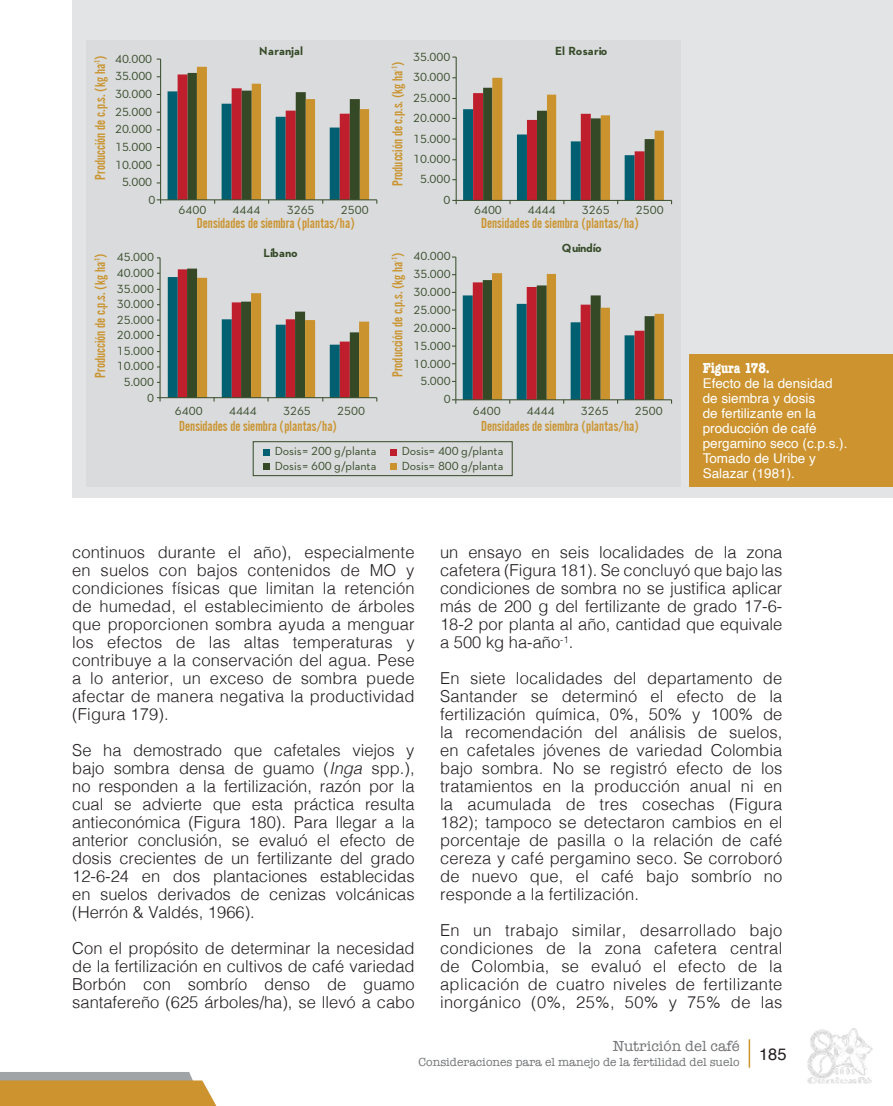
<style>
.page{position:relative;width:893px;height:1106px;background:#fff}
.page>*{position:absolute;margin:0;border:0;box-sizing:border-box;transform-origin:0 0}
.TEXTOS_GENERALES{font:300 16.5px/18px "Helvetica";letter-spacing:.005em;color:#231f20;text-align:justify}
.t1{font:15px "Alternate Got No 2";color:#ca932e}
.t2{font:15px "American Typewriter";color:#717375}
.t3{font:700 condensed 15px "American Typewriter";color:#fff}
.t4{font:13.5px/15px "Helvetica";color:#fff}
.t5{font:12px/14.4px "Neutraface 2 Text";color:#354927}
.t6{font:12px "American Typewriter";color:#717375}
.t7{font:700 12px "Neutraface 2 Text";letter-spacing:.005em;color:#354927}
.t8{font:700 12px "Neutraface 2 Text";letter-spacing:-.035em;color:#354927}
.s1{color:#cc932e}
.s2{font-style:italic}
</style>
<div class="page">
<img style="left:808px;top:1028px;width:64px;height:56px">
<svg style="left:0;top:1072px;width:217px;height:34px;background:#c59c54"></svg>
<svg style="left:749px;top:1039px;width:1px;height:28px"></svg>
<div style="left:72px;top:0;width:821px;height:497px;background:#e3e4e5"></div>
<div style="left:86px;top:40px;width:594px;height:446px;background:#d9dbdc"></div>
<hr style="left:160px;top:59px;width:1px;height:141px;background:#354927">
<hr style="left:161px;top:199px;width:216px;height:1px;background:#354927">
<svg style="left:168px;top:67px;width:201px;height:137px"></svg>
<hr style="left:160px;top:258px;width:1px;height:140px;background:#354927">
<hr style="left:160px;top:397px;width:217px;height:1px;background:#354927">
<svg style="left:168px;top:268px;width:201px;height:133px"></svg>
<svg style="left:157px;top:397px;width:4px;height:4px"></svg>
<hr style="left:456px;top:57px;width:1px;height:143px;background:#354927">
<hr style="left:456px;top:200px;width:216px;height:1px;background:#354927">
<svg style="left:463px;top:78px;width:201px;height:126px"></svg>
<hr style="left:455px;top:257px;width:1px;height:143px;background:#354927">
<hr style="left:456px;top:399px;width:216px;height:1px;background:#354927">
<svg style="left:463px;top:273px;width:201px;height:130px"></svg>
<svg style="left:263px;top:449px;width:6px;height:6px"></svg>
<svg style="left:263px;top:463px;width:6px;height:6px"></svg>
<svg style="left:390px;top:449px;width:6px;height:6px"></svg>
<svg style="left:390px;top:463px;width:6px;height:6px"></svg>
<div style="left:253px;top:441px;width:260px;height:35px;border:1px solid #354927"></div>
<div style="left:690px;top:354px;width:203px;height:132px;background:#cc932e"></div>
<p class="t5" style="left:115px;top:51px;width:39px">40.000</p>
<p class="t1" style="left:92px;top:180px;width:126px;rotate:-90deg">Producción de c.p.s. (kg ha<sup>-1</sup>)</p>
<p class="t5" style="left:115px;top:69px;width:39px">35.000</p>
<p class="t5" style="left:115px;top:87px;width:39px">30.000</p>
<p class="t5" style="left:115px;top:104px;width:39px">25.000</p>
<p class="t5" style="left:115px;top:122px;width:39px">20.000</p>
<p class="t5" style="left:115px;top:139px;width:39px">15.000</p>
<p class="t5" style="left:115px;top:157px;width:39px">10.000</p>
<p class="t5" style="left:122px;top:175px;width:32px">5.000</p>
<p class="t7" style="left:259px;top:43px;width:45px">Naranjal</p>
<p class="t1" style="left:390px;top:186px;width:126px;rotate:-90deg">Producción de c.p.s. (kg ha<sup>-1</sup>)</p>
<p class="t5" style="left:413px;top:49px;width:39px">35.000</p>
<p class="t5" style="left:413px;top:70px;width:39px">30.000</p>
<p class="t5" style="left:413px;top:90px;width:39px">25.000</p>
<p class="t5" style="left:413px;top:111px;width:39px">20.000</p>
<p class="t5" style="left:413px;top:131px;width:39px">15.000</p>
<p class="t5" style="left:413px;top:152px;width:39px">10.000</p>
<p class="t5" style="left:420px;top:172px;width:32px">5.000</p>
<p class="t7" style="left:555px;top:43px;width:54px">El Rosario</p>
<p class="t5" style="left:149px;top:192px;width:8px">0</p>
<p class="t5" style="left:179px;top:202px;width:29px">6400</p>
<p class="t5" style="left:233px;top:202px;width:29px">4444</p>
<p class="t5" style="left:287px;top:202px;width:29px">3265</p>
<p class="t5" style="left:341px;top:202px;width:29px">2500</p>
<p class="t5" style="left:444px;top:192px;width:8px">0</p>
<p class="t5" style="left:474px;top:202px;width:29px">6400</p>
<p class="t5" style="left:528px;top:202px;width:29px">4444</p>
<p class="t5" style="left:582px;top:202px;width:29px">3265</p>
<p class="t5" style="left:636px;top:202px;width:29px">2500</p>
<p class="t1" style="left:197px;top:215px;width:159px">Densidades de siembra (<span class="s1">plantas/ha</span>)</p>
<p class="t1" style="left:481px;top:215px;width:159px">Densidades de siembra (<span class="s1">plantas/ha</span>)</p>
<p class="t1" style="left:92px;top:378px;width:126px;rotate:-90deg">Producción de c.p.s. (kg ha<sup>-1</sup>)</p>
<p class="t5" style="left:117px;top:250px;width:39px">45.000</p>
<p class="t5" style="left:117px;top:265px;width:39px">40.000</p>
<p class="t5" style="left:117px;top:281px;width:39px">35.000</p>
<p class="t5" style="left:117px;top:297px;width:39px">30.000</p>
<p class="t5" style="left:117px;top:312px;width:39px">25.000</p>
<p class="t5" style="left:117px;top:328px;width:39px">20.000</p>
<p class="t5" style="left:117px;top:343px;width:39px">15.000</p>
<p class="t5" style="left:117px;top:359px;width:39px">10.000</p>
<p class="t5" style="left:124px;top:374px;width:32px">5.000</p>
<p class="t5" style="left:147px;top:390px;width:8px">0</p>
<p class="t7" style="left:264px;top:245px;width:36px">Líbano</p>
<p class="t5" style="left:175px;top:403px;width:29px">6400</p>
<p class="t5" style="left:229px;top:403px;width:29px">4444</p>
<p class="t5" style="left:283px;top:403px;width:29px">3265</p>
<p class="t5" style="left:337px;top:403px;width:29px">2500</p>
<p class="t1" style="left:179px;top:418px;width:159px">Densidades de siembra (<span class="s1">plantas/ha</span>)</p>
<p class="t1" style="left:390px;top:377px;width:126px;rotate:-90deg">Producción de c.p.s. (kg ha<sup>-1</sup>)</p>
<p class="t5" style="left:414px;top:249px;width:39px">40.000</p>
<p class="t5" style="left:414px;top:267px;width:39px">35.000</p>
<p class="t5" style="left:414px;top:285px;width:39px">30.000</p>
<p class="t5" style="left:414px;top:302px;width:39px">25.000</p>
<p class="t5" style="left:414px;top:320px;width:39px">20.000</p>
<p class="t5" style="left:414px;top:338px;width:39px">15.000</p>
<p class="t5" style="left:414px;top:356px;width:39px">10.000</p>
<p class="t5" style="left:421px;top:374px;width:32px">5.000</p>
<p class="t5" style="left:444px;top:392px;width:8px">0</p>
<p class="t8" style="left:562px;top:240px;width:41px">Quindío</p>
<p class="t5" style="left:473px;top:403px;width:29px">6400</p>
<p class="t5" style="left:527px;top:403px;width:29px">4444</p>
<p class="t5" style="left:581px;top:403px;width:29px">3265</p>
<p class="t5" style="left:635px;top:403px;width:29px">2500</p>
<p class="t1" style="left:481px;top:418px;width:159px">Densidades de siembra (<span class="s1">plantas/ha</span>)</p>
<p class="t5" style="left:275px;top:443px;width:103px">Dosis= 200 g/planta<br>Dosis= 600 g/planta</p>
<p class="t5" style="left:402px;top:443px;width:103px">Dosis= 400 g/planta<br>Dosis= 800 g/planta</p>
<p class="t3" style="left:703px;top:356px;width:69px">Figura 178.</p>
<p class="t4" style="left:703px;top:376px;width:146px">Efecto de la densidad de siembra y dosis<br>de fertilizante en la producción de café pergamino seco (c.p.s.).<br>Tomado de Uribe y<br>Salazar (1981).</p>
<p class="TEXTOS_GENERALES" style="left:72px;top:542px;width:344px">continuos durante el año), especialmente en suelos con bajos contenidos de MO y condiciones físicas que limitan la retención de humedad, el establecimiento de árboles que proporcionen sombra ayuda a menguar los efectos de las altas temperaturas y contribuye a la conservación del agua. Pese a lo anterior, un exceso de sombra puede afectar de manera negativa la productividad (Figura 179).</p>
<p class="TEXTOS_GENERALES" style="left:72px;top:740px;width:344px">Se ha demostrado que cafetales viejos y bajo sombra densa de guamo (<span class="s2">Inga</span> spp.), no responden a la fertilización, razón por la cual se advierte que esta práctica resulta antieconómica (Figura 180). Para llegar a la anterior conclusión, se evaluó el efecto de dosis crecientes de un fertilizante del grado 12-6-24 en dos plantaciones establecidas en suelos derivados de cenizas volcánicas (Herrón &amp; Valdés, 1966).</p>
<p class="TEXTOS_GENERALES" style="left:72px;top:938px;width:344px">Con el propósito de determinar la necesidad de la fertilización en cultivos de café variedad Borbón con sombrío denso de guamo santafereño (625 árboles/ha), se llevó a cabo</p>
<p class="TEXTOS_GENERALES" style="left:440px;top:542px;width:344px">un ensayo en seis localidades de la zona cafetera (Figura 181). Se concluyó que bajo las condiciones de sombra no se justifica aplicar más de 200 g del fertilizante de grado 17-6- 18-2 por planta al año, cantidad que equivale a 500 kg ha-año<sup>-1</sup>.</p>
<p class="TEXTOS_GENERALES" style="left:440px;top:668px;width:344px">En siete localidades del departamento de Santander se determinó el efecto de la fertilización química, 0%, 50% y 100% de la recomendación del análisis de suelos, en cafetales jóvenes de variedad Colombia bajo sombra. No se registró efecto de los tratamientos en la producción anual ni en la acumulada de tres cosechas (Figura 182); tampoco se detectaron cambios en el porcentaje de pasilla o la relación de café cereza y café pergamino seco. Se corroboró de nuevo que, el café bajo sombrío no responde a la fertilización.</p>
<p class="TEXTOS_GENERALES" style="left:440px;top:920px;width:344px">En un trabajo similar, desarrollado bajo condiciones de la zona cafetera central de Colombia, se evaluó el efecto de la aplicación de cuatro niveles de fertilizante inorgánico (0%, 25%, 50% y 75% de las</p>
<p class="t2" style="left:613px;top:1034px;width:128px">Nutrición del café</p>
<p class="t6" style="left:418px;top:1052px;width:370px">Consideraciones para el manejo de la fertilidad del suelo <sup>185</sup></p>
</div>
